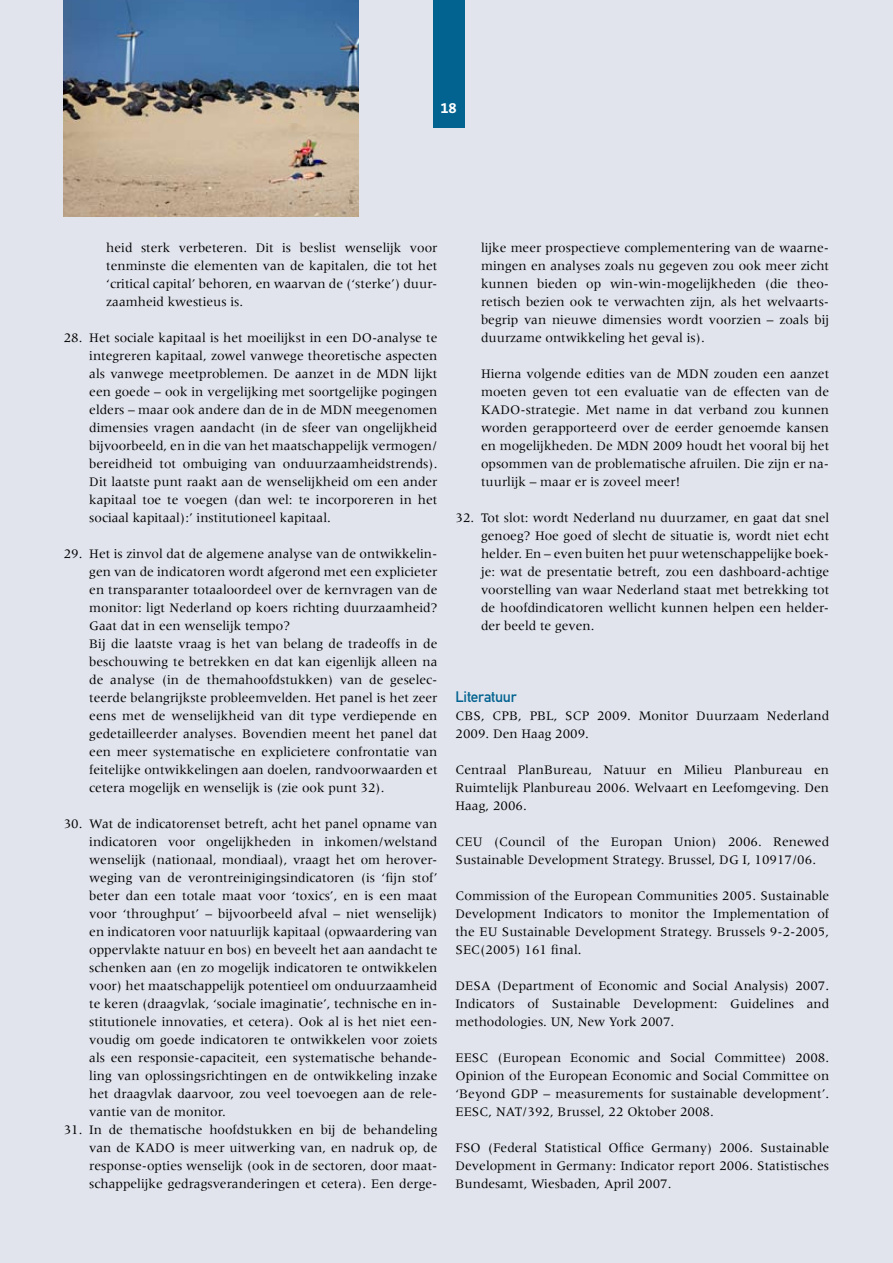
<style>
.page{position:relative;width:893px;height:1263px;background:#e1e4ed}
.page>*{position:absolute;margin:0;border:0;box-sizing:border-box;transform-origin:0 0}
.t1{font:15px "DIN Mittelschrift Std";letter-spacing:-.02em;color:#036390}
.t2{font:700 15px "The Sans B7";color:#fff}
.t3{font:13.5px/18px "Meridien LT Std";color:#000;text-align:justify}
</style>
<div class="page">
<div style="left:433px;top:0;width:32px;height:128px;background:#036390"></div>
<img style="left:64px;top:0;width:295px;height:217px">
<p class="t2" style="left:440px;top:100px;width:17px">18</p>
<p class="t3" style="left:106px;top:239px;width:333px">heid sterk verbeteren. Dit is beslist wenselijk voor tenminste die elementen van de kapitalen, die tot het ‘critical capital’ behoren, en waarvan de (‘sterke’) duur&shy;zaamheid kwestieus is.</p>
<p class="t3" style="left:89px;top:329px;width:350px;text-indent:-26px">28. Het sociale kapitaal is het moeilijkst in een DO-analyse te integreren kapitaal, zowel vanwege theoretische aspecten als vanwege meetproblemen. De aanzet in de MDN lijkt een goede – ook in vergelijking met soortgelijke pogingen elders – maar ook andere dan de in de MDN meegenomen dimensies vragen aandacht (in de sfeer van ongelijkheid bijvoorbeeld, en in die van het maatschappelijk vermogen/ bereidheid tot ombuiging van onduurzaamheidstrends).<br>Dit laatste punt raakt aan de wenselijkheid om een ander kapitaal toe te voegen (dan wel: te incorporeren in het sociaal kapitaal):’ institutioneel kapitaal.</p>
<p class="t3" style="left:89px;top:545px;width:350px;text-align:left;text-indent:-26px">29. Het is zinvol dat de algemene analyse van de ontwikkelin&shy;gen van de indicatoren wordt afgerond met een explicieter en transparanter totaaloordeel over de kernvragen van de monitor: ligt Nederland op koers richting duurzaamheid?<br>Gaat dat in een wenselijk tempo?<br>Bij die laatste vraag is het van belang de tradeoffs in de beschouwing te betrekken en dat kan eigenlijk alleen na de analyse (in de themahoofdstukken) van de geselec&shy;teerde belangrijkste probleemvelden. Het panel is het zeer eens met de wenselijkheid van dit type verdiepende en gedetailleerder analyses. Bovendien meent het panel dat een meer systematische en explicietere confrontatie van feitelijke ontwikkelingen aan doelen, randvoorwaarden et cetera mogelijk en wenselijk is (zie ook punt 32).</p>
<p class="t3" style="left:89px;top:815px;width:350px;text-indent:-26px">30. Wat de indicatorenset betreft, acht het panel opname van indicatoren voor ongelijkheden in inkomen/welstand wenselijk (nationaal, mondiaal), vraagt het om herover&shy;weging van de verontreinigingsindicatoren (is ‘fijn stof’ beter dan een totale maat voor ‘toxics’, en is een maat voor ‘throughput’ – bijvoorbeeld afval – niet wenselijk) en indicatoren voor natuurlijk kapitaal (opwaardering van oppervlakte natuur en bos) en beveelt het aan aandacht te schenken aan (en zo mogelijk indicatoren te ontwikkelen voor) het maatschappelijk potentieel om onduurzaamheid te keren (draagvlak, ‘sociale imaginatie’, technische en in&shy;stitutionele innovaties, et cetera). Ook al is het niet een&shy;voudig om goede indicatoren te ontwikkelen voor zoiets als een responsie-capaciteit, een systematische behande&shy;ling van oplossingsrichtingen en de ontwikkeling inzake het draagvlak daarvoor, zou veel toevoegen aan de rele&shy;vantie van de monitor.</p>
<p class="t3" style="left:89px;top:1121px;width:350px;text-indent:-26px">31. In de thematische hoofdstukken en bij de behandeling van de KADO is meer uitwerking van, en nadruk op, de response-opties wenselijk (ook in de sectoren, door maat&shy;schappelijke gedragsveranderingen et cetera). Een derge-</p>
<p class="t3" style="left:481px;top:239px;width:350px">lijke meer prospectieve complementering van de waarne&shy;mingen en analyses zoals nu gegeven zou ook meer zicht kunnen bieden op win-win-mogelijkheden (die theo&shy;retisch bezien ook te verwachten zijn, als het welvaarts&shy;begrip van nieuwe dimensies wordt voorzien – zoals bij duurzame ontwikkeling het geval is).</p>
<p class="t3" style="left:481px;top:365px;width:350px">Hierna volgende edities van de MDN zouden een aanzet moeten geven tot een evaluatie van de effecten van de KADO-strategie. Met name in dat verband zou kunnen worden gerapporteerd over de eerder genoemde kansen en mogelijkheden. De MDN 2009 houdt het vooral bij het opsommen van de problematische afruilen. Die zijn er na&shy;tuurlijk – maar er is zoveel meer!</p>
<p class="t3" style="left:481px;top:509px;width:350px;text-indent:-26px">32. Tot slot: wordt Nederland nu duurzamer, en gaat dat snel genoeg? Hoe goed of slecht de situatie is, wordt niet echt helder. En – even buiten het puur wetenschappelijke boek&shy;je: wat de presentatie betreft, zou een dashboard-achtige voorstelling van waar Nederland staat met betrekking tot de hoofdindicatoren wellicht kunnen helpen een helder&shy;der beeld te geven.</p>
<p class="t1" style="left:455px;top:688px;width:63px">Literatuur</p>
<p class="t3" style="left:455px;top:707px;width:375px">CBS, CPB, PBL, SCP 2009. Monitor Duurzaam Nederland<br>2009. Den Haag 2009.</p>
<p class="t3" style="left:455px;top:761px;width:375px">Centraal PlanBureau, Natuur en Milieu Planbureau en Ruimtelijk Planbureau 2006. Welvaart en Leefomgeving. Den Haag, 2006.</p>
<p class="t3" style="left:455px;top:833px;width:375px">CEU (Council of the Europan Union) 2006. Renewed<br>Sustainable Development Strategy. Brussel, DG I, 10917/06.</p>
<p class="t3" style="left:455px;top:887px;width:375px">Commission of the European Communities 2005. Sustainable Development Indicators to monitor the Implementation of the EU Sustainable Development Strategy. Brussels 9-2-2005, SEC(2005) 161 final.</p>
<p class="t3" style="left:455px;top:977px;width:375px">DESA (Department of Economic and Social Analysis) 2007.<br>Indicators of Sustainable Development: Guidelines and methodologies. UN, New York 2007.</p>
<p class="t3" style="left:455px;top:1049px;width:375px">EESC (European Economic and Social Committee) 2008.<br>Opinion of the European Economic and Social Committee on ‘Beyond GDP – measurements for sustainable development’.<br>EESC, NAT/392, Brussel, 22 Oktober 2008.</p>
<p class="t3" style="left:455px;top:1139px;width:375px">FSO (Federal Statistical Office Germany) 2006. Sustainable Development in Germany: Indicator report 2006. Statistisches Bundesamt, Wiesbaden, April 2007.</p>
</div>
